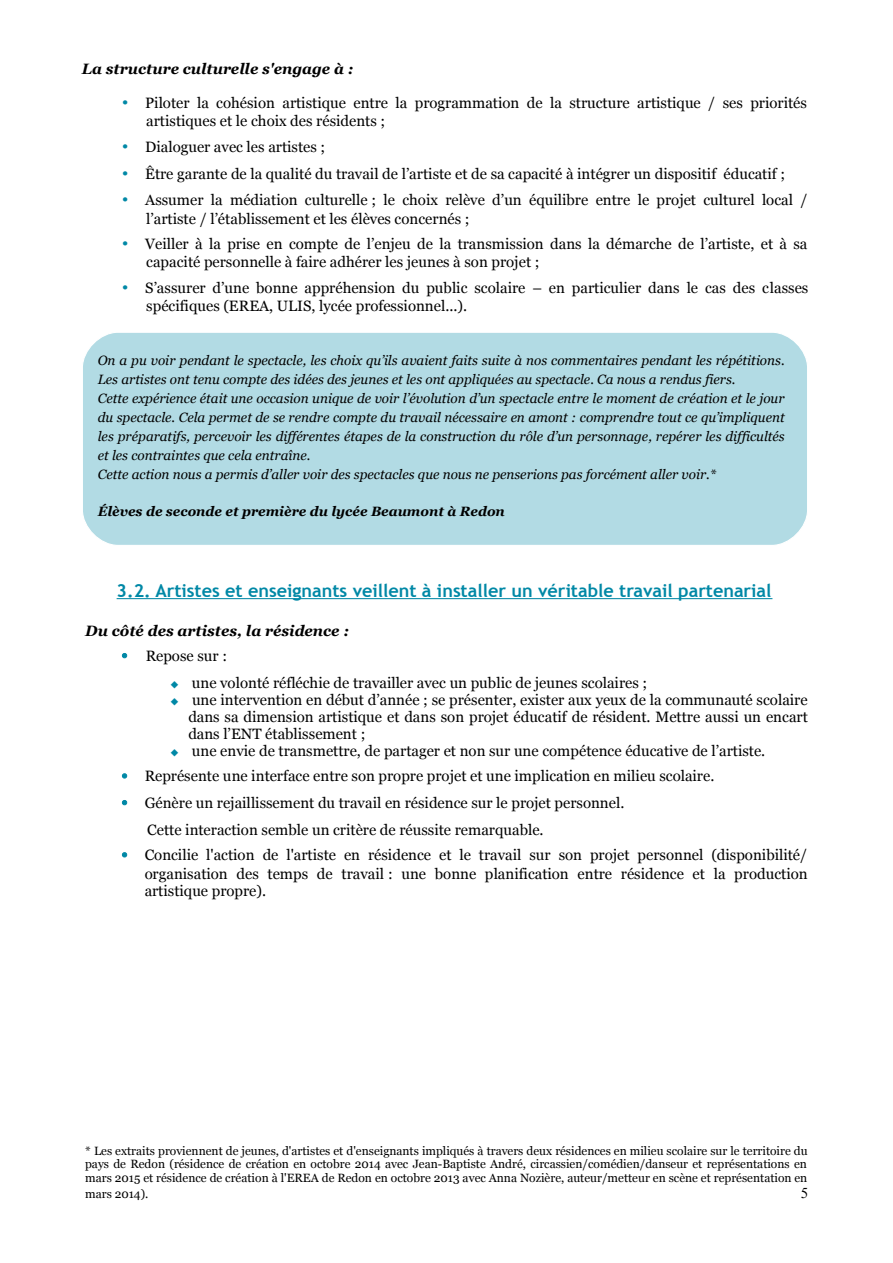
<style>
.page{position:relative;width:893px;height:1263px;background:#fff}
.page>*{position:absolute;margin:0;border:0;box-sizing:border-box;transform-origin:0 0}
.t1{font:700 18px "Trebuchet MS";color:#0088a6}
.t2{font:15px/18.1px "Georgia";color:#000}
.t3{font:italic 700 15px "Georgia";color:#000}
.t4{font:15px "Times New Roman";color:#000}
.t5{font:italic 13.5px/19.2px "Georgia";color:#000}
.t6{font:italic 700 13.5px "Georgia";color:#000}
.t7{font:12px/13.6px "Georgia";color:#000;text-align:justify}
.s1{color:#0088a6}
</style>
<div class="page">
<hr style="left:117px;top:598px;width:655px;height:1px;background:#0088a6">
<div style="left:84px;top:334px;width:722px;height:210px;background:#b2dbe4"></div>
<div style="left:82px;top:332px;width:726px;height:214px;border:1px solid #fff;border-radius:36px"></div>
<p class="t3" style="left:82px;top:61px;width:273px">La structure culturelle s'engage à :</p>
<p class="t2" style="left:146px;top:94px;width:662px;text-indent:-24px"><span class="s1">•</span> Piloter la cohésion artistique entre la programmation de la structure artistique / ses priorités artistiques et le choix des résidents ;</p>
<p class="t2" style="left:122px;top:138px;width:205px"><span class="s1">•</span> Dialoguer avec les artistes ;</p>
<p class="t2" style="left:122px;top:164px;width:664px"><span class="s1">•</span> Être garante de la qualité du travail de l’artiste et de sa capacité à intégrer un dispositif éducatif ;</p>
<p class="t2" style="left:146px;top:191px;width:662px;text-indent:-24px"><span class="s1">•</span> Assumer la médiation culturelle ; le choix relève d’un équilibre entre le projet culturel local / l’artiste / l’établissement et les élèves concernés ;</p>
<p class="t2" style="left:146px;top:235px;width:662px;text-indent:-24px"><span class="s1">•</span> Veiller à la prise en compte de l’enjeu de la transmission dans la démarche de l’artiste, et à sa capacité personnelle à faire adhérer les jeunes à son projet ;</p>
<p class="t2" style="left:146px;top:278px;width:663px;text-indent:-24px"><span class="s1">•</span> S’assurer d’une bonne appréhension du public scolaire – en particulier dans le cas des classes spécifiques (EREA, ULIS, lycée professionnel...).</p>
<p class="t5" style="left:98px;top:350px;width:688px">On a pu voir pendant le spectacle, les choix qu’ils avaient faits suite à nos commentaires pendant les répétitions.<br>Les artistes ont tenu compte des idées des jeunes et les ont appliquées au spectacle. Ca nous a rendus fiers.<br>Cette expérience était une occasion unique de voir l’évolution d’un spectacle entre le moment de création et le jour du spectacle. Cela permet de se rendre compte du travail nécessaire en amont : comprendre tout ce qu’impliquent les préparatifs, percevoir les différentes étapes de la construction du rôle d’un personnage, repérer les difficultés et les contraintes que cela entraîne.<br>Cette action nous a permis d’aller voir des spectacles que nous ne penserions pas forcément aller voir.*</p>
<p class="t6" style="left:98px;top:503px;width:408px">Élèves de seconde et première du lycée Beaumont à Redon</p>
<p class="t1" style="left:117px;top:580px;width:656px">3.2. Artistes et enseignants veillent à installer un véritable travail partenarial</p>
<p class="t3" style="left:85px;top:622px;width:265px">Du côté des artistes, la résidence :</p>
<p class="t2" style="left:121px;top:647px;width:107px"><span class="s1">•</span> Repose sur :</p>
<p class="t2" style="left:170px;top:674px;width:478px"><span class="s1">◆</span> une volonté réfléchie de travailler avec un public de jeunes scolaires ;</p>
<p class="t2" style="left:188px;top:691px;width:621px;line-height:17px;text-align:justify;text-indent:-18px"><span class="s1">◆</span> une intervention en début d’année ; se présenter, exister aux yeux de la communauté scolaire dans sa dimension artistique et dans son projet éducatif de résident. Mettre aussi un encart dans l’ENT établissement ;</p>
<p class="t2" style="left:170px;top:742px;width:596px"><span class="s1">◆</span> une envie de transmettre, de partager et non sur une compétence éducative de l’artiste.</p>
<p class="t2" style="left:121px;top:767px;width:595px"><span class="s1">•</span> Représente une interface entre son propre projet et une implication en milieu scolaire.</p>
<p class="t2" style="left:147px;top:790px;width:478px;line-height:26.7px;text-indent:-26px"><span class="s1">•</span> Génère un rejaillissement du travail en résidence sur le projet personnel.<br>Cette interaction semble un critère de réussite remarquable.</p>
<p class="t2" style="left:145px;top:846px;width:664px;line-height:17.7px;text-align:justify;text-indent:-24px"><span class="s1">•</span> Concilie l'action de l'artiste en résidence et le travail sur son projet personnel (disponibilité/ organisation des temps de travail : une bonne planification entre résidence et la production artistique propre).</p>
<p class="t7" style="left:85px;top:1144px;width:723px">* Les extraits proviennent de jeunes, d'artistes et d'enseignants impliqués à travers deux résidences en milieu scolaire sur le territoire du pays de Redon (résidence de création en octobre 2014 avec Jean-Baptiste André, circassien/comédien/danseur et représentations en mars 2015 et résidence de création à l'EREA de Redon en octobre 2013 avec Anna Nozière, auteur/metteur en scène et représentation en</p>
<p class="t7" style="left:85px;top:1187px;width:65px">mars 2014).</p>
<p class="t4" style="left:801px;top:1185px;width:9px">5</p>
</div>
